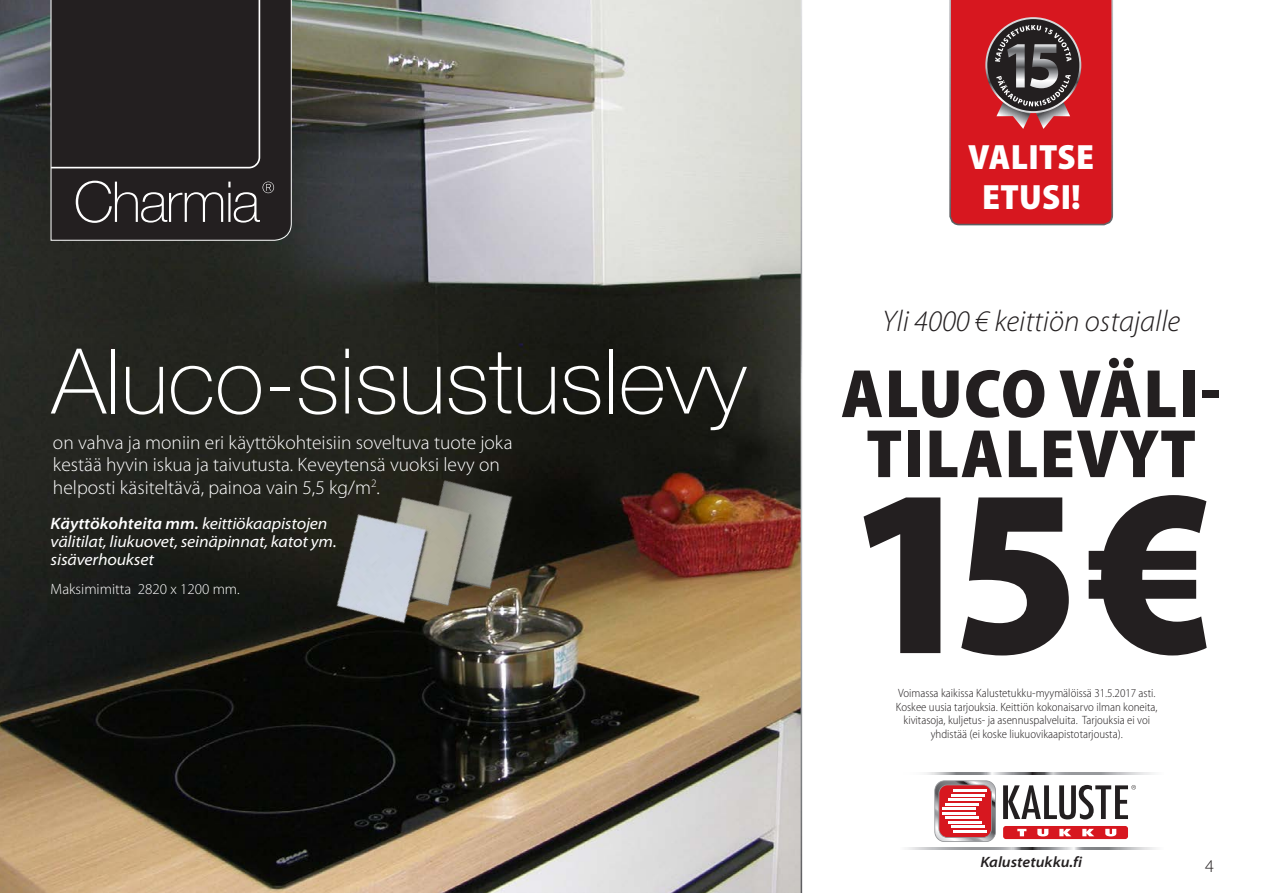
<style>
.page{position:relative;width:1263px;height:893px;background:#fff}
.page>*{position:absolute;margin:0;border:0;box-sizing:border-box;transform-origin:0 0}
.t1{font:900 semi-condensed 239.4px "Myriad Pro";color:#231f20}
.t2{font:100 90.75px "Helvetica Neue LT Pro";color:#fff}
.t3{font:900 semi-condensed 69px/60px "Myriad Pro";letter-spacing:.02em;color:#231f20;text-align:center}
.t4{font:900 semi-condensed 35.25px/39.6px "Myriad Pro";letter-spacing:.01em;color:#fff;text-align:center}
.t5{font:italic 300 30px "Myriad Pro";color:#231f20}
.t6{font:300 19.5px/22.5px "Myriad Pro";color:#fff}
.t7{font:300 18px "Myriad Pro";color:#231f20}
.t8{font:italic semi-expanded 16.5px/18px "Myriad Pro";letter-spacing:-.01em;color:#fff}
.t9{font:300 15px "Myriad Pro";color:#fff}
.t10{font:italic 600 semi-expanded 15px "Myriad Pro";color:#231f20}
.t11{font:300 semi-condensed 12px/13.5px "Myriad Pro";color:#231f20;text-align:center}
.s1{font-weight:600}
</style>
<div class="page">
<img style="left:0;top:0;width:802px;height:893px">
<svg style="left:50px;top:0;width:242px;height:241px;background:#2c2829"></svg>
<svg style="left:907px;top:848px;width:249px;height:1px"></svg>
<svg style="left:927px;top:773px;width:225px;height:2px"></svg>
<svg style="left:934px;top:780px;width:62px;height:62px;background:#c76368"></svg>
<hr style="left:953px;top:789px;width:34px;height:3px;background:#fff">
<hr style="left:951px;top:794px;width:33px;height:2px;background:#fff">
<hr style="left:948px;top:798px;width:34px;height:3px;background:#fff">
<hr style="left:946px;top:803px;width:33px;height:2px;background:#fff">
<hr style="left:943px;top:807px;width:33px;height:3px;background:#fff">
<hr style="left:943px;top:812px;width:33px;height:2px;background:#fff">
<hr style="left:946px;top:817px;width:33px;height:2px;background:#fff">
<hr style="left:948px;top:821px;width:34px;height:2px;background:#fff">
<hr style="left:951px;top:826px;width:33px;height:2px;background:#fff">
<hr style="left:953px;top:830px;width:34px;height:3px;background:#fff">
<div style="left:1003px;top:826px;width:125px;height:13px;background:#d7171f;border-radius:3px"></div>
<svg style="left:1017px;top:829px;width:9px;height:7px"></svg>
<svg style="left:1037px;top:829px;width:11px;height:7px"></svg>
<svg style="left:1059px;top:829px;width:12px;height:7px"></svg>
<svg style="left:1082px;top:829px;width:12px;height:7px"></svg>
<svg style="left:1105px;top:829px;width:11px;height:7px"></svg>
<svg style="left:1003px;top:785px;width:133px;height:34px"></svg>
<img style="left:293px;top:422px;width:267px;height:265px">
<svg style="left:949px;top:0;width:164px;height:225px;background:#ba282e"></svg>
<h2 class="t2" style="left:52px;top:329px;width:696px">Aluco-sisustuslevy</h2>
<h3 class="t6" style="left:53px;top:431px;width:461px">on vahva ja moniin eri käyttökohteisiin soveltuva tuote joka kestää hyvin iskua ja taivutusta. Keveytensä vuoksi levy on helposti käsiteltävä, painoa vain 5,5 kg/m<sup>2</sup>.</h3>
<h3 class="t8" style="left:51px;top:514px;width:287px"><span class="s1">Käyttökohteita mm.</span> keittiökaapistojen välitilat, liukuovet, seinäpinnat, katot ym. sisäverhoukset</h3>
<p class="t9" style="left:51px;top:580px;width:191px">Maksimimitta 2820 x 1200 mm.</p>
<h3 class="t4" style="left:968px;top:136px;width:127px">VALITSE<br>ETUSI!</h3>
<h3 class="t5" style="left:882px;top:303px;width:300px">Yli 4000 € keittiön ostajalle</h3>
<h3 class="t3" style="left:841px;top:361px;width:382px">ALUCO VÄLI-<br>TILALEVYT</h3>
<h1 class="t1" style="left:848px;top:415px;width:367px">15 €</h1>
<p class="t11" style="left:896px;top:686px;width:263px">Voimassa kaikissa Kalustetukku-myymälöissä 31.5.2017 asti.<br>Koskee uusia tarjouksia. Keittiön kokonaisarvo ilman koneita, kivitasoja, kuljetus- ja asennuspalveluita. Tarjouksia ei voi yhdistää (ei koske liukuovikaapistotarjousta).</p>
<p class="t10" style="left:980px;top:852px;width:103px">Kalustetukku.fi</p>
<h3 class="t7" style="left:1205px;top:856px;width:10px">4</h3>
</div>
